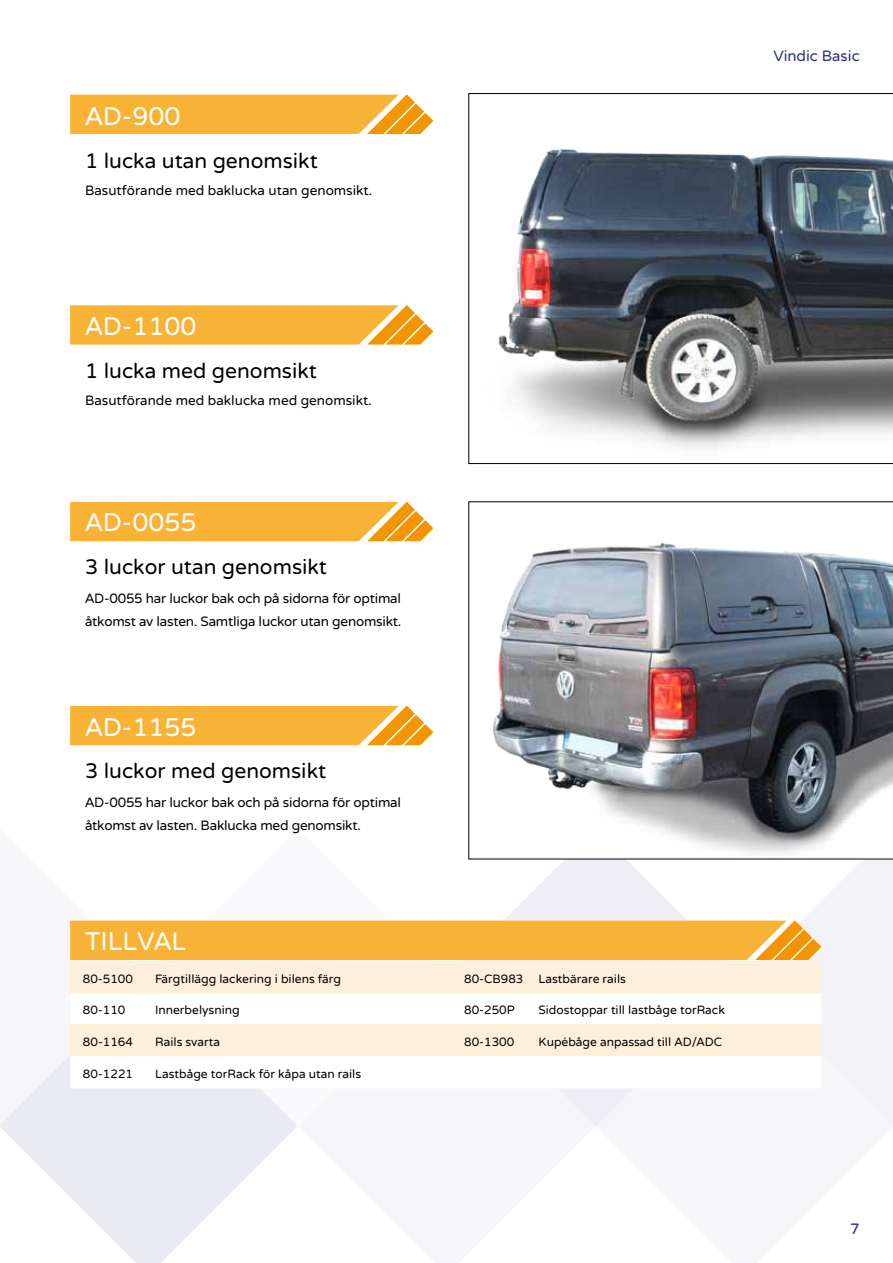
<style>
.page{position:relative;width:893px;height:1263px;background:#fff}
.page>*{position:absolute;margin:0;border:0;box-sizing:border-box;transform-origin:0 0}
.t1{font:25.5px "Varela Round";color:#fff}
.t2{font:21px "Varela Round";color:#000}
.t3{font:15px "Varela Round";color:#2a307f}
.t4{font:13.5px/22.5px "Varela Round";letter-spacing:-.015em;color:#000}
.t5{font:12px "Varela Round";color:#000}
</style>
<div class="page">
<svg style="left:70px;top:706px;width:363px;height:39px;background:#f7b43d"></svg>
<svg style="left:70px;top:502px;width:363px;height:39px;background:#f7b43d"></svg>
<svg style="left:70px;top:305px;width:363px;height:40px;background:#f8b540"></svg>
<img style="left:469px;top:502px;width:424px;height:326px">
<svg style="left:70px;top:94px;width:363px;height:40px;background:#f8b540"></svg>
<svg style="left:469px;top:93px;width:424px;height:371px"></svg>
<svg style="left:0;top:828px;width:893px;height:298px"></svg>
<h1 class="t1" style="left:85px;top:102px;width:97px">AD-900</h1>
<h2 class="t2" style="left:85px;top:149px;width:234px">1 lucka utan genomsikt</h2>
<p class="t4" style="left:85px;top:180px;width:289px">Basutförande med baklucka utan genomsikt.</p>
<h1 class="t1" style="left:85px;top:311px;width:113px">AD-1100</h1>
<h2 class="t2" style="left:85px;top:358px;width:233px">1 lucka med genomsikt</h2>
<p class="t4" style="left:85px;top:389px;width:288px">Basutförande med baklucka med genomsikt.</p>
<h1 class="t1" style="left:85px;top:508px;width:113px">AD-0055</h1>
<h2 class="t2" style="left:85px;top:555px;width:243px">3 luckor utan genomsikt</h2>
<p class="t4" style="left:85px;top:588px;width:318px">AD-0055 har luckor bak och på sidorna för optimal åtkomst av lasten. Samtliga luckor utan genomsikt.</p>
<h1 class="t1" style="left:85px;top:712px;width:113px">AD-1155</h1>
<h2 class="t2" style="left:85px;top:759px;width:243px">3 luckor med genomsikt</h2>
<p class="t4" style="left:85px;top:792px;width:318px">AD-0055 har luckor bak och på sidorna för optimal åtkomst av lasten. Baklucka med genomsikt.</p>
<h1 class="t1" style="left:85px;top:927px;width:103px">TILLVAL</h1>
<p class="t5" style="left:83px;top:972px;width:52px">80-5100</p>
<p class="t5" style="left:155px;top:972px;width:187px">Färgtillägg lackering i bilens färg</p>
<p class="t5" style="left:464px;top:972px;width:61px">80-CB983</p>
<p class="t5" style="left:539px;top:972px;width:89px">Lastbärare rails</p>
<p class="t5" style="left:83px;top:1003px;width:44px">80-110</p>
<p class="t5" style="left:155px;top:1003px;width:86px">Innerbelysning</p>
<p class="t5" style="left:464px;top:1003px;width:52px">80-250P</p>
<p class="t5" style="left:539px;top:1003px;width:188px">Sidostoppar till lastbåge torRack</p>
<p class="t5" style="left:83px;top:1034px;width:52px">80-1164</p>
<p class="t5" style="left:155px;top:1034px;width:66px">Rails svarta</p>
<p class="t5" style="left:464px;top:1034px;width:52px">80-1300</p>
<p class="t5" style="left:539px;top:1034px;width:185px">Kupébåge anpassad till AD/ADC</p>
<p class="t5" style="left:83px;top:1067px;width:52px">80-1221</p>
<p class="t5" style="left:155px;top:1067px;width:207px">Lastbåge torRack för kåpa utan rails</p>
<p class="t3" style="left:773px;top:47px;width:88px">Vindic Basic</p>
<p class="t3" style="left:850px;top:1220px;width:11px">7</p>
</div>
